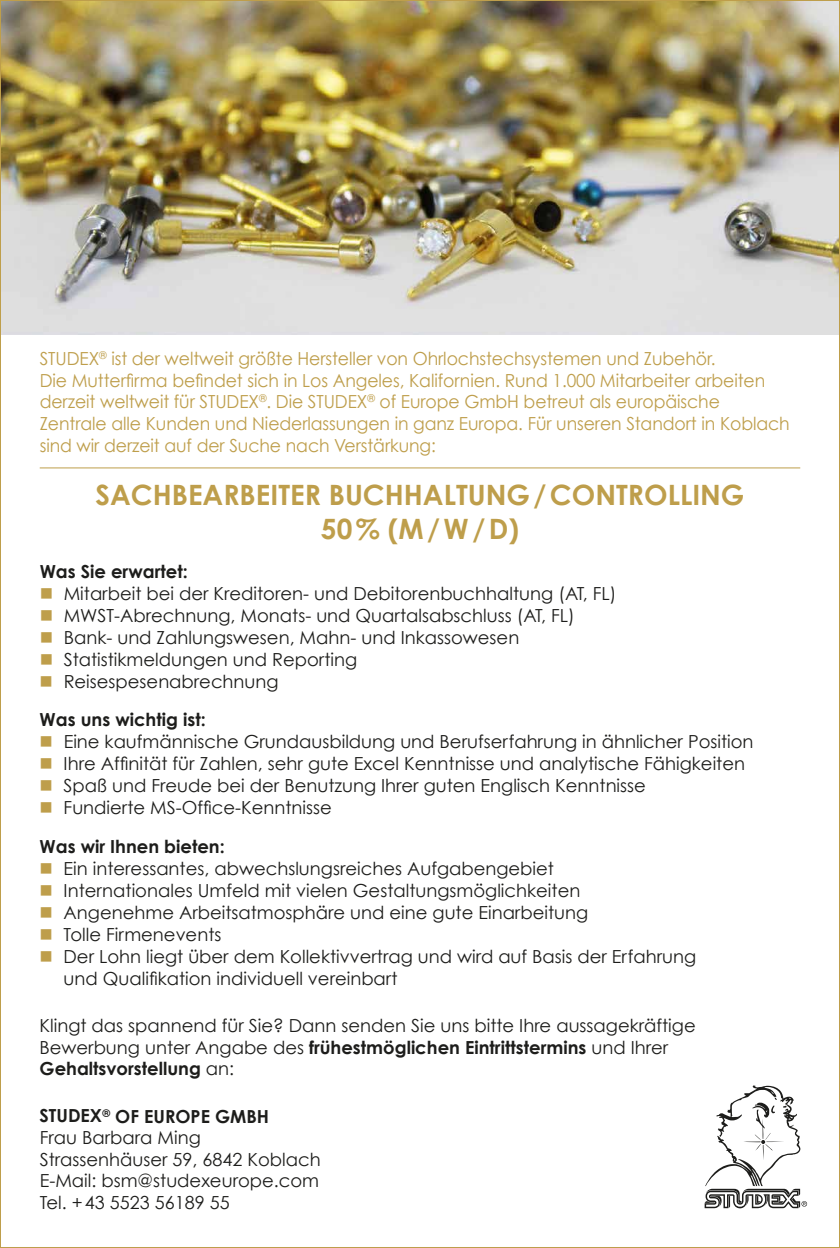
<style>
.page{position:relative;width:840px;height:1248px;background:#fff}
.page>*{position:absolute;margin:0;border:0;box-sizing:border-box;transform-origin:0 0}
.t1{font:700 28px/33.6px "Century Gothic";color:#be9e4b;text-align:center}
.t2{font:18px/22px "Century Gothic";color:#1d1d1b}
.t3{font:18px/21.6px "Century Gothic";letter-spacing:-.005em;color:#be9e4b;scale:.96 1}
.t4{font:700 18px "Century Gothic";color:#1d1d1b}
.s1{font-weight:700}
</style>
<div class="page">
<img style="left:2px;top:2px;width:835px;height:332px">
<hr style="left:40px;top:467px;width:759px;height:1px;background:#be9e4b">
<svg style="left:704px;top:1085px;width:102px;height:123px"></svg>
<p class="t3" style="left:40px;top:347px;width:782px">STUDEX<sup>®</sup> ist der weltweit größte Hersteller von Ohrlochstechsystemen und Zubehör.<br>Die Mutterfirma befindet sich in Los Angeles, Kalifornien. Rund 1.000 Mitarbeiter arbeiten derzeit weltweit für STUDEX<sup>®</sup>. Die STUDEX<sup>®</sup> of Europe GmbH betreut als europäische Zentrale alle Kunden und Niederlassungen in ganz Europa. Für unseren Standort in Koblach sind wir derzeit auf der Suche nach Verstärkung:</p>
<h1 class="t1" style="left:95px;top:477px;width:650px">SACHBEARBEITER BUCHHALTUNG/CONTROLLING<br>50% (M/W/D)</h1>
<p class="t4" style="left:40px;top:559px;width:149px">Was Sie erwartet:</p>
<p class="t2" style="left:64px;top:581px;width:554px">Mitarbeit bei der Kreditoren- und Debitorenbuchhaltung (AT, FL)<br>MWST-Abrechnung, Monats- und Quartalsabschluss (AT, FL)<br>Bank- und Zahlungswesen, Mahn- und Inkassowesen Statistikmeldungen und Reporting<br>Reisespesenabrechnung</p>
<p class="t4" style="left:40px;top:708px;width:167px">Was uns wichtig ist:</p>
<p class="t2" style="left:64px;top:730px;width:691px">Eine kaufmännische Grundausbildung und Berufserfahrung in ähnlicher Position Ihre Affinität für Zahlen, sehr gute Excel Kenntnisse und analytische Fähigkeiten Spaß und Freude bei der Benutzung Ihrer guten Englisch Kenntnisse<br>Fundierte MS-Office-Kenntnisse</p>
<p class="t4" style="left:40px;top:835px;width:187px">Was wir Ihnen bieten:</p>
<p class="t2" style="left:63px;top:857px;width:634px">Ein interessantes, abwechslungsreiches Aufgabengebiet<br>Internationales Umfeld mit vielen Gestaltungsmöglichkeiten<br>Angenehme Arbeitsatmosphäre und eine gute Einarbeitung<br>Tolle Firmenevents<br>Der Lohn liegt über dem Kollektivvertrag und wird auf Basis der Erfahrung und Qualifikation individuell vereinbart</p>
<p class="t2" style="left:39px;top:1014px;width:657px">Klingt das spannend für Sie? Dann senden Sie uns bitte Ihre aussagekräftige<br>Bewerbung unter Angabe des <span class="s1">frühestmöglichen Eintrittstermins</span> und Ihrer<br><span class="s1">Gehaltsvorstellung</span> an:</p>
<p class="t2" style="left:39px;top:1104px;width:282px"><span class="s1">STUDEX</span><sup>®</sup> <span class="s1">OF EUROPE GMBH<br></span>Frau Barbara Ming<br>Strassenhäuser 59, 6842 Koblach<br>E-Mail: bsm@studexeurope.com<br>Tel. +43 5523 56189 55</p>
</div>
